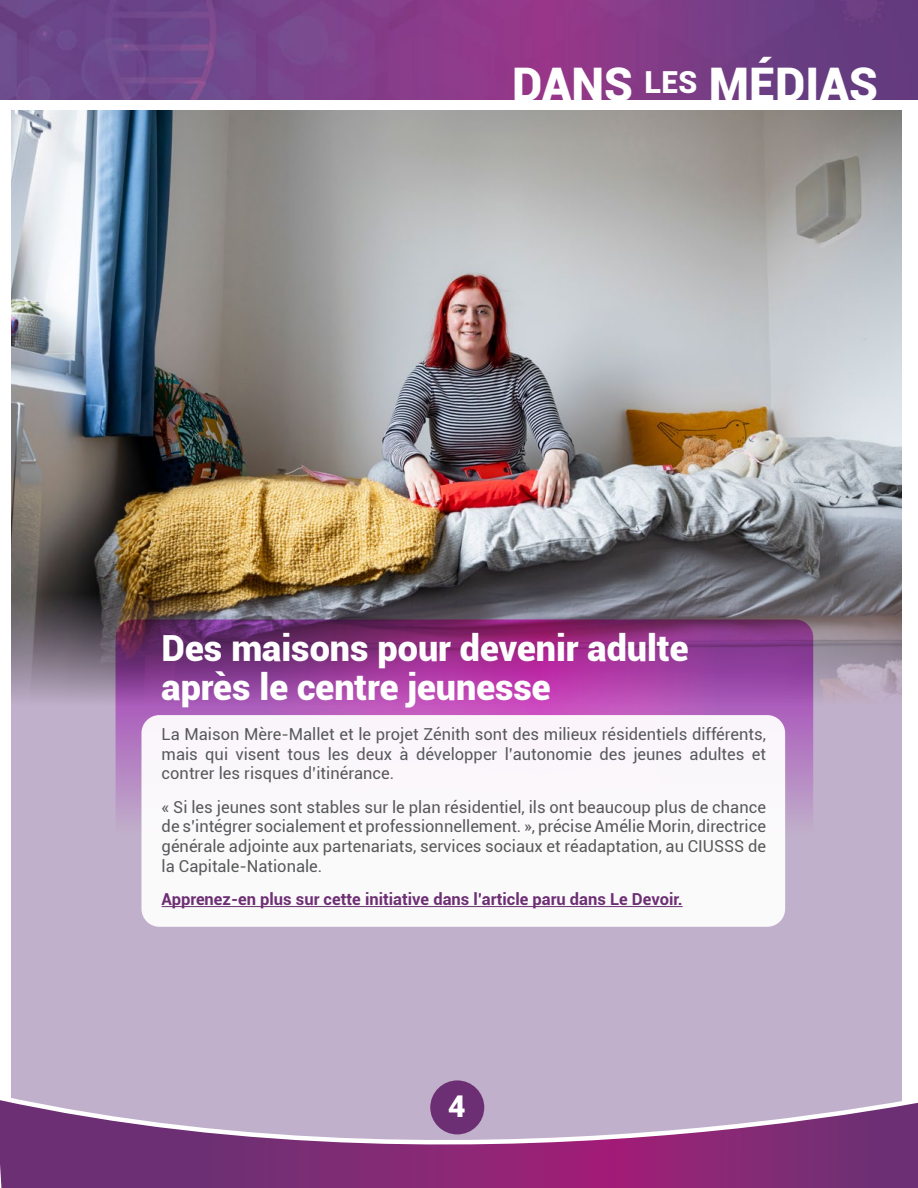
<style>
.page{position:relative;width:918px;height:1188px;background:#fff}
.page>*{position:absolute;margin:0;border:0;box-sizing:border-box;transform-origin:0 0}
.t1{font:900 46.35px "Roboto";color:#fff}
.t2{font:900 36px/39px "Roboto";color:#fff}
.t3{font:900 30px "Roboto";color:#fff}
.t4{font:16.5px/19.8px "Roboto";color:#58595b;text-align:justify}
.t5{font:700 16.5px "Roboto";color:#6d2f73}
</style>
<div class="page">
<div style="left:11px;top:110px;width:891px;height:1052px;background:#c1b0cb"></div>
<img style="left:11px;top:110px;width:891px;height:595px">
<svg style="left:116px;top:620px;width:697px;height:307px;background:#9a499a"></svg>
<img style="left:0;top:0;width:918px;height:100px">
<div style="left:141px;top:715px;width:644px;height:212px;background:#fff;border-radius:18px"></div>
<hr style="left:162px;top:906px;width:521px;height:1px;background:#6d2f73">
<svg style="left:0;top:1085px;width:918px;height:103px"></svg>
<div style="left:430px;top:1080px;width:54px;height:54px;background:#6d2f73;border-radius:50%"></div>
<h1 class="t1" style="left:512px;top:52px;width:367px">DANS <sup>LES</sup> MÉDIAS</h1>
<h2 class="t2" style="left:162px;top:627px;width:528px">Des maisons pour devenir adulte après le centre jeunesse</h2>
<p class="t4" style="left:162px;top:723px;width:606px">La Maison Mère-Mallet et le projet Zénith sont des milieux résidentiels différents, mais qui visent tous les deux à développer l’autonomie des jeunes adultes et contrer les risques d’itinérance.</p>
<p class="t4" style="left:162px;top:796px;width:606px">« Si les jeunes sont stables sur le plan résidentiel, ils ont beaucoup plus de chance de s’intégrer socialement et professionnellement. », précise Amélie Morin, directrice générale adjointe aux partenariats, services sociaux et réadaptation, au CIUSSS de la Capitale-Nationale.</p>
<p class="t5" style="left:162px;top:888px;width:523px">Apprenez-en plus sur cette initiative dans l’article paru dans Le Devoir.</p>
<h3 class="t3" style="left:448px;top:1085px;width:19px">4</h3>
</div>
